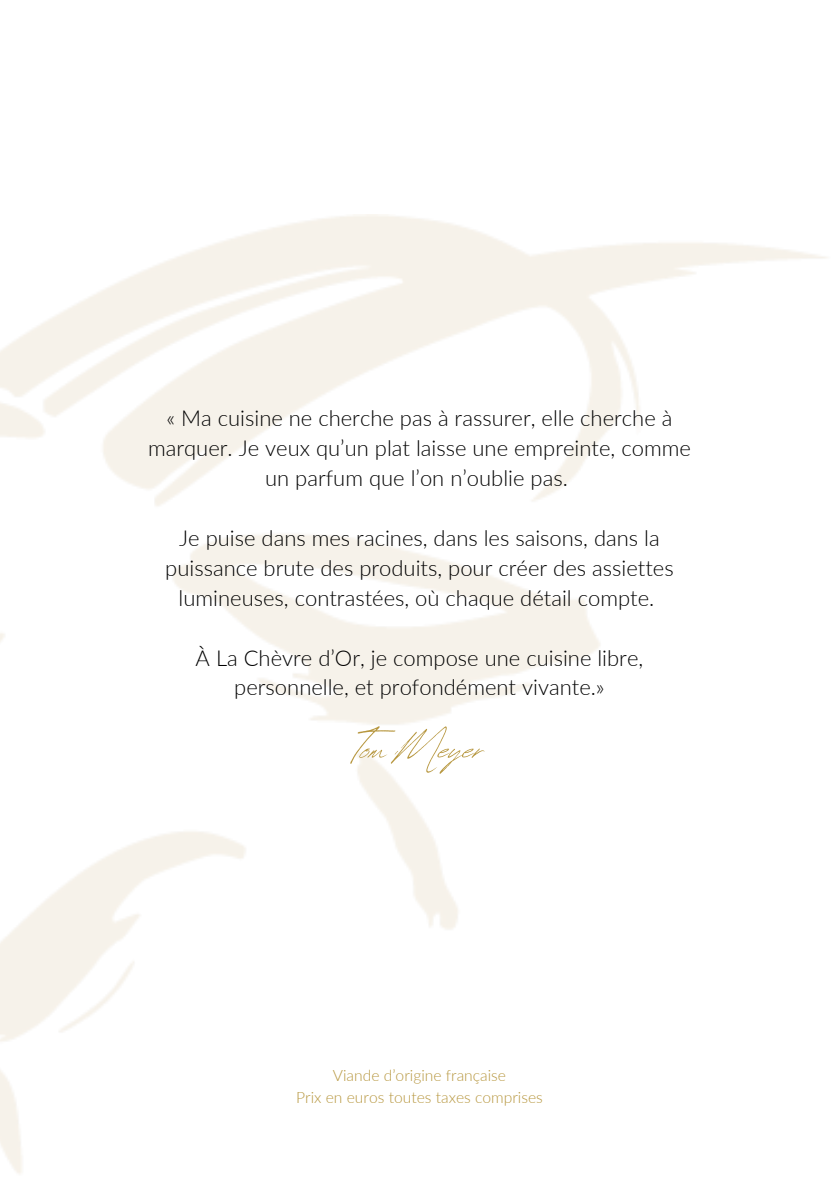
<style>
.page{position:relative;width:839px;height:1191px;background:#fff}
.page>*{position:absolute;margin:0;border:0;box-sizing:border-box;transform-origin:0 0}
.t1{font:52px "Revive 80 Signature";color:#b7973f}
.t2{font:300 22px/30px "Lato";color:#000;text-align:center}
.t3{font:300 15.6px "Lato";color:#b7973f}
</style>
<div class="page">
<h2 class="t2" style="left:148px;top:402px;width:544px">« Ma cuisine ne cherche pas à rassurer, elle cherche à marquer. Je veux qu’un plat laisse une empreinte, comme un parfum que l’on n’oublie pas.</h2>
<h2 class="t2" style="left:165px;top:522px;width:510px">Je puise dans mes racines, dans les saisons, dans la puissance brute des produits, pour créer des assiettes lumineuses, contrastées, où chaque détail compte.</h2>
<h2 class="t2" style="left:196px;top:642px;width:449px">À La Chèvre d’Or, je compose une cuisine libre, personnelle, et profondément vivante.»</h2>
<p class="t1" style="left:354px;top:709px;width:132px">Tom Meyer</p>
<h1 class="t3" style="left:333px;top:1066px;width:175px">Viande d’origine française</h1>
<p class="t3" style="left:296px;top:1087px;width:248px">Prix en euros toutes taxes comprises</p>
</div>
